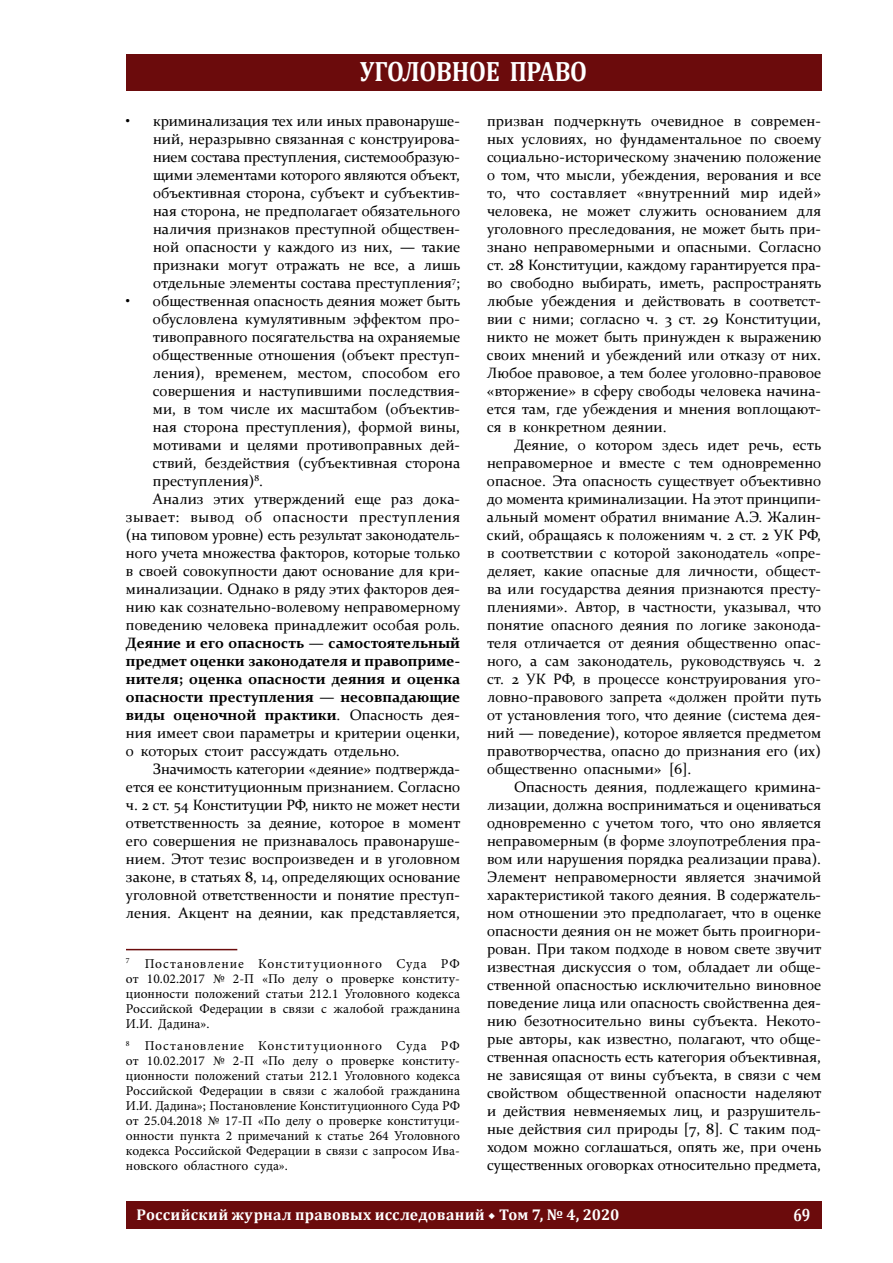
<style>
.page{position:relative;width:893px;height:1263px;background:#fff}
.page>*{position:absolute;margin:0;border:0;box-sizing:border-box;transform-origin:0 0}
.t1{font:700 28.2px "Cambria";letter-spacing:-.01em;color:#fff;scale:.86 1}
.t2{font:700 17.85px "Cambria";color:#fff;scale:.8 1}
.t3{font:700 15.6px "Cambria";letter-spacing:.015em;color:#fff}
.t4{font:15px/18px "Constantia";color:#000;text-align:justify}
.t5{font:700 15px/18px "Constantia";color:#000;text-align:justify}
.t6{font:15px "Constantia";letter-spacing:.03em;color:#000}
.t7{font:13.5px/15px "Minion Pro";color:#000;text-align:justify}
.s1{font-weight:400}
.s2{font-family:"Minion Pro"}
</style>
<div class="page">
<div style="left:126px;top:54px;width:695px;height:36px;background:#6b0b0c"></div>
<div style="left:126px;top:1202px;width:695px;height:27px;background:#6b0b0c"></div>
<hr style="left:126px;top:949px;width:111px;height:1px;background:#6b0b0c">
<h1 class="t1" style="left:360px;top:51px;width:266px">УГОЛОВНОЕ ПРАВО</h1>
<p class="t4" style="left:153px;top:111px;width:309px;text-indent:-27px">• криминализация тех или иных правонаруше&shy;ний, неразрывно связанная с конструирова&shy;нием состава преступления, системообразую&shy;щими элементами которого являются объект, объективная сторона, субъект и субъектив&shy;ная сторона, не предполагает обязательного наличия признаков преступной обществен&shy;ной опасности у каждого из них, — такие признаки могут отражать не все, а лишь отдельные элементы состава преступления<sup>7</sup>;</p>
<p class="t4" style="left:126px;top:291px;width:336px">• общественная опасность деяния может быть</p>
<p class="t4" style="left:153px;top:309px;width:308px">обусловлена кумулятивным эффектом про-</p>
<p class="t4" style="left:153px;top:327px;width:309px">тивоправного посягательства на охраняемые</p>
<p class="t4" style="left:153px;top:345px;width:308px">общественные отношения (объект преступ-</p>
<p class="t4" style="left:153px;top:363px;width:309px">ления), временем, местом, способом его</p>
<p class="t4" style="left:153px;top:381px;width:308px">совершения и наступившими последствия-</p>
<p class="t4" style="left:153px;top:399px;width:308px">ми, в том числе их масштабом (объектив-</p>
<p class="t4" style="left:153px;top:417px;width:308px">ная сторона преступления), формой вины,</p>
<p class="t4" style="left:153px;top:435px;width:308px">мотивами и целями противоправных дей-</p>
<p class="t4" style="left:153px;top:453px;width:309px">ствий, бездействия (субъективная сторона</p>
<p class="t4" style="left:153px;top:471px;width:112px">преступления)<sup>8</sup>.</p>
<p class="t4" style="left:153px;top:489px;width:308px">Анализ этих утверждений еще раз дока-</p>
<p class="t6" style="left:126px;top:507px;width:336px">зывает: вывод об опасности преступления</p>
<p class="t4" style="left:126px;top:525px;width:335px">(на типовом уровне) есть результат законодатель-</p>
<p class="t4" style="left:126px;top:543px;width:336px">ного учета множества факторов, которые только</p>
<p class="t4" style="left:126px;top:561px;width:335px">в своей совокупности дают основание для кри-</p>
<p class="t4" style="left:126px;top:579px;width:335px">минализации. Однако в ряду этих факторов дея-</p>
<p class="t4" style="left:126px;top:597px;width:336px">нию как сознательно-волевому неправомерному</p>
<p class="t4" style="left:126px;top:615px;width:335px">поведению человека принадлежит особая роль.</p>
<p class="t5" style="left:126px;top:633px;width:336px">Деяние и его опасность — самостоятельный предмет оценки законодателя и правоприме&shy;нителя; оценка опасности деяния и оценка опасности преступления — несовпадающие виды оценочной практики<span class="s1">. Опасность дея&shy;ния имеет свои параметры и критерии оценки, о которых стоит рассуждать отдельно.</span></p>
<p class="t4" style="left:126px;top:759px;width:336px;text-indent:27px">Значимость категории «деяние» подтвержда&shy;ется ее конституционным признанием. Согласно ч. 2 ст. 54 Конституции РФ, никто не может нести ответственность за деяние, которое в момент его совершения не признавалось правонаруше&shy;нием. Этот тезис воспроизведен и в уголовном законе, в статьях 8, 14, определяющих основание уголовной ответственности и понятие преступ&shy;ления. Акцент на деянии, как представляется,</p>
<p class="t7" style="left:126px;top:956px;width:335px"><sup>7</sup> Постановление Конституционного Суда РФ от 10.02.2017 № 2-П «По делу о проверке конститу&shy;ционности положений статьи 212.1 Уголовного кодекса Российской Федерации в связи с жалобой гражданина И.И. Дадина».</p>
<p class="t7" style="left:126px;top:1038px;width:336px"><sup>8</sup> Постановление Конституционного Суда РФ от 10.02.2017 № 2-П «По делу о проверке конститу&shy;ционности положений статьи 212.1 Уголовного кодекса Российской Федерации в связи с жалобой гражданина И.И. Дадина»; Постановление Конституционного Суда РФ от 25.04.2018 № 17-П «По делу о проверке конституци&shy;онности пункта 2 примечаний к статье 264 Уголовного кодекса Российской Федерации в связи с запросом Ива&shy;новского областного суда».</p>
<p class="t4" style="left:487px;top:111px;width:336px">призван подчеркнуть очевидное в современ&shy;ных условиях, но фундаментальное по своему социально-историческому значению положение о том, что мысли, убеждения, верования и все то, что составляет «внутренний мир идей» человека, не может служить основанием для уголовного преследования, не может быть при&shy;знано неправомерными и опасными. Согласно ст. 28 Конституции, каждому гарантируется пра&shy;во свободно выбирать, иметь, распространять любые убеждения и действовать в соответст&shy;вии с ними; согласно ч. 3 ст. 29 Конституции, никто не может быть принужден к выражению своих мнений и убеждений или отказу от них.<br>Любое правовое, а тем более уголовно-правовое «вторжение» в сферу свободы человека начина&shy;ется там, где убеждения и мнения воплощают&shy;ся в конкретном деянии.</p>
<p class="t4" style="left:487px;top:435px;width:336px;text-indent:27px">Деяние, о котором здесь идет речь, есть неправомерное и вместе с тем одновременно опасное. Эта опасность существует объективно до момента криминализации. На этот принципи&shy;альный момент обратил внимание А.Э. Жалин&shy;ский, обращаясь к положениям ч. 2 ст. 2 УК РФ, в соответствии с которой законодатель «опре&shy;деляет, какие опасные для личности, общест&shy;ва или государства деяния признаются престу&shy;плениями». Автор, в частности, указывал, что понятие опасного деяния по логике законода&shy;теля отличается от деяния общественно опас&shy;ного, а сам законодатель, руководствуясь ч. 2 ст. 2 УК РФ, в процессе конструирования уго&shy;ловно-правового запрета «должен пройти путь от установления того, что деяние (система дея&shy;ний — поведение), которое является предметом правотворчества, опасно до признания его (их) общественно опасными» [6].</p>
<p class="t4" style="left:487px;top:777px;width:336px;text-indent:27px">Опасность деяния, подлежащего кримина&shy;лизации, должна восприниматься и оцениваться одновременно с учетом того, что оно является неправомерным (в форме злоупотребления пра&shy;вом или нарушения порядка реализации права).<br>Элемент неправомерности является значимой характеристикой такого деяния. В содержатель&shy;ном отношении это предполагает, что в оценке опасности деяния он не может быть проигнори&shy;рован. При таком подходе в новом свете звучит известная дискуссия о том, обладает ли обще&shy;ственной опасностью исключительно виновное поведение лица или опасность свойственна дея&shy;нию безотносительно вины субъекта. Некото&shy;рые авторы, как известно, полагают, что обще&shy;ственная опасность есть категория объективная, не зависящая от вины субъекта, в связи с чем свойством общественной опасности наделяют и действия невменяемых лиц, и разрушитель&shy;ные действия сил природы [7, 8]. С таким под&shy;ходом можно соглашаться, опять же, при очень существенных оговорках относительно предмета,</p>
<p class="t3" style="left:137px;top:1203px;width:484px">Российский журнал правовых исследований <span class="s2">◆</span> Том 7, № 4, 2020</p>
<p class="t2" style="left:793px;top:1202px;width:23px">69</p>
</div>
